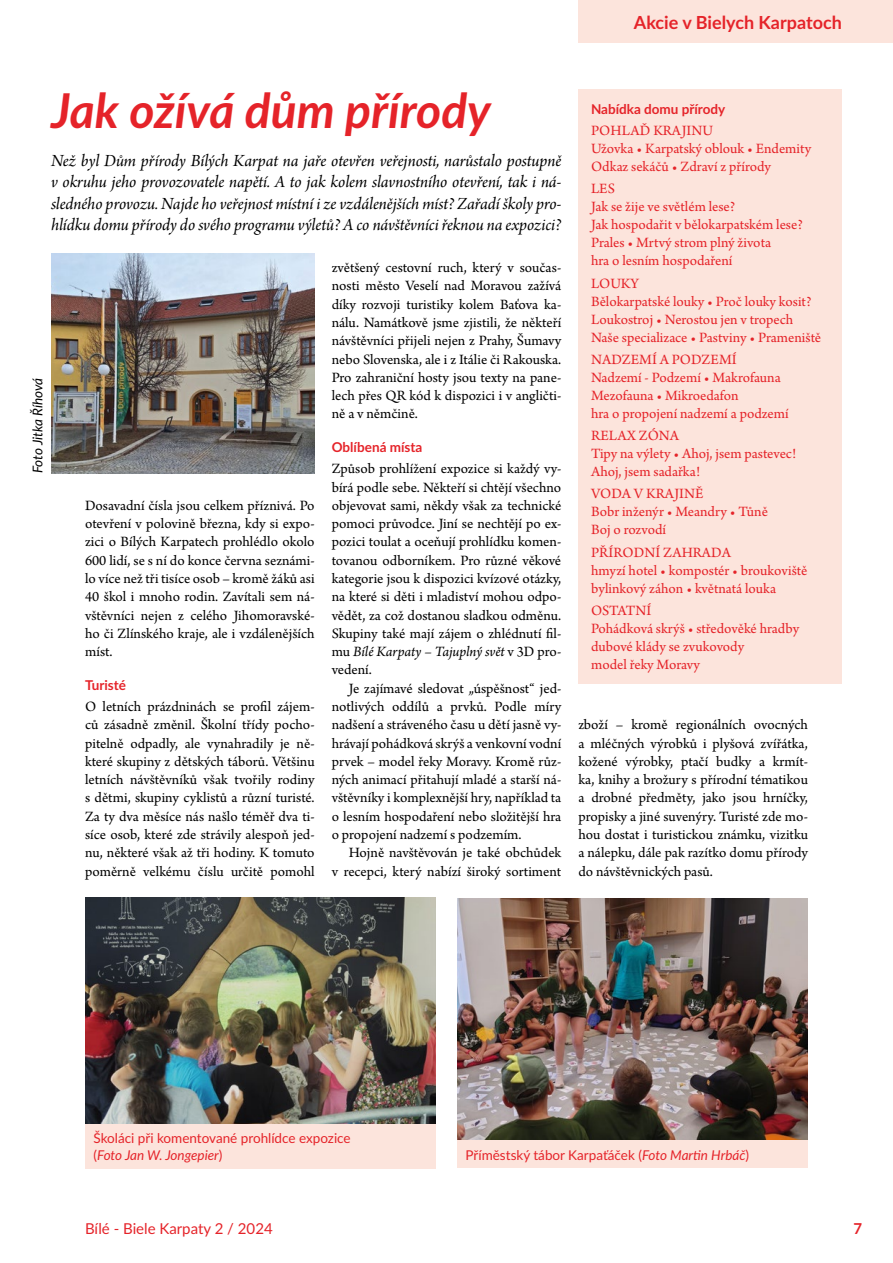
<style>
.page{position:relative;width:893px;height:1263px;background:#fff}
.page>*{position:absolute;margin:0;border:0;box-sizing:border-box;transform-origin:0 0}
.t1{font:italic 700 48px "Lato";color:#e52329}
.t2{font:18px/21.6px "Arno Pro Italic Subhead";letter-spacing:-.005em;color:#000;text-align:justify}
.t3{font:700 18px "Lato";color:#e52329}
.t4{font:15px/18.3px "Arno Pro";color:#000;text-align:justify}
.t5{font:15px/18px "Arno Pro";color:#e52329}
.t6{font:15px "Lato";color:#e52329}
.t7{font:700 15px "Lato";color:#e52329}
.t8{font:13.5px/16.2px "Lato";color:#e52329}
.t9{font:700 13.5px "Lato";color:#e52329}
.t10{font:italic 13.5px "Lato";letter-spacing:-.01em;color:#000}
.s1{font-style:italic}
</style>
<div class="page">
<div style="left:578px;top:0;width:315px;height:43px;background:#fce4dc"></div>
<img style="left:51px;top:253px;width:264px;height:220px">
<img style="left:85px;top:898px;width:351px;height:226px">
<img style="left:457px;top:899px;width:351px;height:241px">
<div style="left:85px;top:1124px;width:351px;height:44px;background:#fce4dc"></div>
<div style="left:457px;top:1140px;width:351px;height:28px;background:#fce4dc"></div>
<div style="left:578px;top:89px;width:264px;height:595px;background:#fce4dc"></div>
<p class="t3" style="left:634px;top:9px;width:209px">Akcie v Bielych Karpatoch</p>
<h1 class="t1" style="left:51px;top:75px;width:441px">Jak ožívá dům přírody</h1>
<p class="t2" style="left:51px;top:150px;width:512px">Než byl Dům přírody Bílých Karpat na jaře otevřen veřejnosti, narůstalo postupně v okruhu jeho provozovatele napětí. A to jak kolem slavnostního otevření, tak i ná&shy;sledného provozu. Najde ho veřejnost místní i ze vzdálenějších míst? Zařadí školy pro&shy;hlídku domu přírody do svého programu výletů? A co návštěvníci řeknou na expozici?</p>
<p class="t10" style="left:28px;top:473px;width:97px;rotate:-90deg">Foto Jitka Říhová</p>
<p class="t4" style="left:85px;top:497px;width:231px">Dosavadní čísla jsou celkem příznivá. Po otevření v polovině března, kdy si expo‑ zici o Bílých Karpatech prohlédlo okolo 600 lidí, se s ní do konce června seznámi‑ lo více než tři tisíce osob – kromě žáků asi 40 škol i mnoho rodin. Zavítali sem ná‑ vštěvníci nejen z celého Jihomoravské‑ ho či Zlínského kraje, ale i vzdálenějších míst.</p>
<p class="t9" style="left:85px;top:675px;width:43px">Turisté</p>
<p class="t4" style="left:85px;top:698px;width:231px">O letních prázdninách se profil zájem‑ ců zásadně změnil. Školní třídy pocho‑ pitelně odpadly, ale vynahradily je ně‑ které skupiny z dětských táborů. Většinu letních návštěvníků však tvořily rodiny s dětmi, skupiny cyklistů a různí turisté.<br>Za ty dva měsíce nás našlo téměř dva ti‑ síce osob, které zde strávily alespoň jed‑ nu, některé však až tři hodiny. K tomuto poměrně velkému číslu určitě pomohl</p>
<p class="t4" style="left:332px;top:259px;width:231px">zvětšený cestovní ruch, který v součas‑ nosti město Veselí nad Moravou zažívá díky rozvoji turistiky kolem Baťova ka‑ nálu. Namátkově jsme zjistili, že někteří návštěvníci přijeli nejen z Prahy, Šumavy nebo Slovenska, ale i z Itálie či Rakouska.<br>Pro zahraniční hosty jsou texty na pane‑ lech přes QR kód k dispozici i v angličti‑ ně a v němčině.</p>
<p class="t9" style="left:332px;top:437px;width:92px">Oblíbená místa</p>
<p class="t4" style="left:332px;top:460px;width:231px">Způsob prohlížení expozice si každý vy‑ bírá podle sebe. Někteří si chtějí všechno objevovat sami, někdy však za technické pomoci průvodce. Jiní se nechtějí po ex‑ pozici toulat a oceňují prohlídku komen‑ tovanou odborníkem. Pro různé věkové kategorie jsou k dispozici kvízové otázky, na které si děti i mladiství mohou odpo‑ vědět, za což dostanou sladkou odměnu.<br>Skupiny také mají zájem o zhlédnutí fil‑ mu <span class="s1">Bílé Karpaty – Tajuplný svět</span> v 3D pro‑ vedení.</p>
<p class="t4" style="left:332px;top:680px;width:231px;text-indent:17px">Je zajímavé sledovat „úspěšnost“ jed‑ notlivých oddílů a prvků. Podle míry nadšení a stráveného času u dětí jasně vy‑ hrávají pohádková skrýš a venkovní vodní prvek – model řeky Moravy. Kromě růz‑ ných animací přitahují mladé a starší ná‑ vštěvníky i komplexnější hry, například ta o lesním hospodaření nebo složitější hra o propojení nadzemí s podzemím.</p>
<p class="t4" style="left:332px;top:844px;width:231px;text-align:right">Hojně navštěvován je také obchůdek<br>v recepci, který nabízí široký sortiment</p>
<p class="t9" style="left:591px;top:99px;width:136px">Nabídka domu přírody</p>
<p class="t5" style="left:591px;top:122px;width:222px">POHLAĎ KRAJINU<br>Užovka • Karpatský oblouk • Endemity<br>Odkaz sekáčů • Zdraví z přírody</p>
<p class="t5" style="left:591px;top:181px;width:213px">LES<br>Jak se žije ve světlém lese?<br>Jak hospodařit v bělokarpatském lese?<br>Prales • Mrtvý strom plný života<br>hra o lesním hospodaření</p>
<p class="t5" style="left:591px;top:275px;width:232px">LOUKY<br>Bělokarpatské louky • Proč louky kosit?<br>Loukostroj • Nerostou jen v tropech<br>Naše specializace • Pastviny • Prameniště</p>
<p class="t5" style="left:591px;top:351px;width:199px">NADZEMÍ A PODZEMÍ<br>Nadzemí - Podzemí • Makrofauna<br>Mezofauna • Mikroedafon<br>hra o propojení nadzemí a podzemí</p>
<p class="t5" style="left:591px;top:427px;width:207px">RELAX ZÓNA<br>Tipy na výlety • Ahoj, jsem pastevec!<br>Ahoj, jsem sadařka!</p>
<p class="t5" style="left:591px;top:486px;width:178px">VODA V KRAJINĚ<br>Bobr inženýr • Meandry • Tůně<br>Boj o rozvodí</p>
<p class="t5" style="left:591px;top:544px;width:218px">PŘÍRODNÍ ZAHRADA<br>hmyzí hotel • kompostér • broukoviště bylinkový záhon • květnatá louka</p>
<p class="t5" style="left:591px;top:602px;width:210px">OSTATNÍ<br>Pohádková skrýš • středověké hradby dubové klády se zvukovody<br>model řeky Moravy</p>
<p class="t4" style="left:578px;top:716px;width:231px">zboží – kromě regionálních ovocných a mléčných výrobků i plyšová zvířátka, kožené výrobky, ptačí budky a krmít‑ ka, knihy a brožury s přírodní tématikou a drobné předměty, jako jsou hrníčky, propisky a jiné suvenýry. Turisté zde mo‑ hou dostat i turistickou známku, vizitku a nálepku, dále pak razítko domu přírody do návštěvnických pasů.</p>
<p class="t8" style="left:94px;top:1130px;width:259px">Školáci při komentované prohlídce expozice (<span class="s1">Foto Jan W. Jongepier</span>)</p>
<p class="t8" style="left:466px;top:1146px;width:285px">Příměstský tábor Karpaťáček (<span class="s1">Foto Martin Hrbáč</span>)</p>
<p class="t6" style="left:85px;top:1218px;width:189px">Bílé - Biele Karpaty 2 / 2024</p>
<p class="t7" style="left:853px;top:1217px;width:10px">7</p>
</div>
